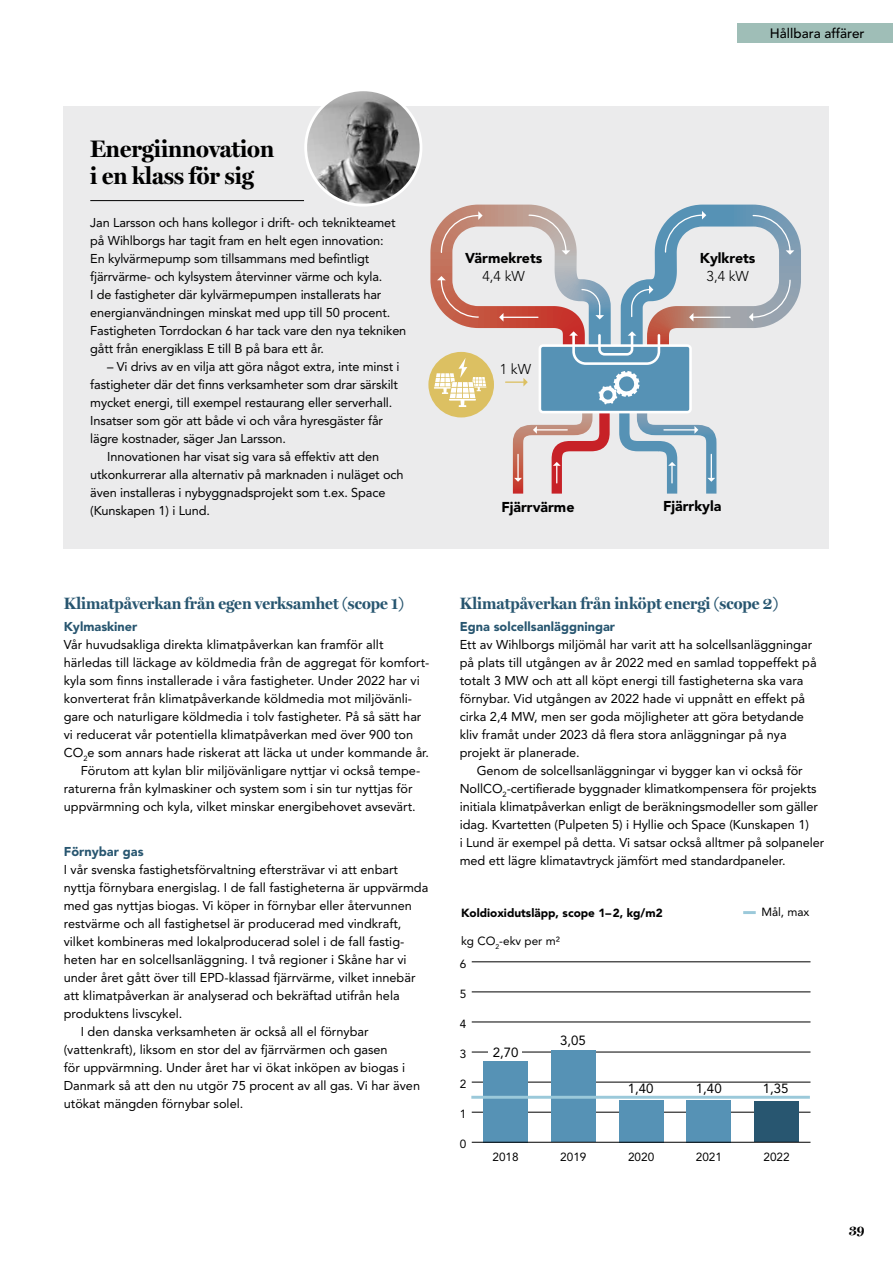
<style>
.page{position:relative;width:893px;height:1263px;background:#fff}
.page>*{position:absolute;margin:0;border:0;box-sizing:border-box;transform-origin:0 0}
.t1{font:700 24px/27px "Miller Display";color:#000}
.t2{font:700 16.5px "Miller Display";color:#285670}
.t3{font:900 14.25px "Avenir LT Std";color:#000}
.t4{font:300 14.25px "Avenir LT Std";color:#000}
.t5{font:500 13.5px "Avenir LT Std";color:#000}
.t6{font:700 13.5px "Miller Display";color:#000}
.t7{font:13.2px "Avenir LT Std";color:#000}
.t8{font:12.75px/18px "Avenir LT Std";color:#000}
.t9{font:900 12.75px "Avenir LT Std";color:#285670}
.t10{font:11.7px "Avenir LT Std";color:#000}
.t11{font:900 11.7px "Avenir LT Std";color:#000}
</style>
<div class="page">
<div style="left:737px;top:23px;width:156px;height:20px;background:#9fbeb7"></div>
<hr style="left:472px;top:1112px;width:338px;height:1px;background:#000">
<hr style="left:472px;top:1082px;width:338px;height:1px;background:#000">
<hr style="left:472px;top:1052px;width:338px;height:1px;background:#000">
<hr style="left:472px;top:1022px;width:338px;height:1px;background:#000">
<hr style="left:472px;top:992px;width:338px;height:1px;background:#000">
<hr style="left:472px;top:961px;width:338px;height:1px;background:#000">
<div style="left:484px;top:1061px;width:44px;height:81px;background:#5692b5"></div>
<div style="left:551px;top:1050px;width:44px;height:92px;background:#5692b5"></div>
<div style="left:619px;top:1100px;width:44px;height:42px;background:#5692b5"></div>
<div style="left:687px;top:1100px;width:44px;height:42px;background:#5692b5"></div>
<div style="left:755px;top:1102px;width:44px;height:40px;background:#285670"></div>
<svg style="left:743px;top:911px;width:13px;height:3px"></svg>
<hr style="left:471px;top:1096px;width:339px;height:3px;background:#9bc9da">
<hr style="left:472px;top:1142px;width:338px;height:1px;background:#000">
<div style="left:489px;top:1046px;width:33px;height:15px;background:#fff"></div>
<div style="left:64px;top:106px;width:765px;height:443px;background:#ebebec"></div>
<svg style="left:430px;top:205px;width:364px;height:289px"></svg>
<hr style="left:90px;top:200px;width:214px;height:1px;background:#000">
<img style="left:306px;top:90px;width:115px;height:115px;border-radius:58px">
<div style="left:304px;top:88px;width:118px;height:119px;border:3px solid #fff;border-radius:50%"></div>
<p class="t5" style="left:770px;top:25px;width:96px">Hållbara affärer</p>
<h1 class="t1" style="left:90px;top:136px;width:185px">Energiinnovation i en klass för sig</h1>
<p class="t8" style="left:90px;top:214px;width:318px">Jan Larsson och hans kollegor i drift- och teknikteamet på Wihlborgs har tagit fram en helt egen innovation:<br>En kylvärmepump som tillsammans med befintligt fjärrvärme- och kylsystem återvinner värme och kyla.<br>I de fastigheter där kylvärmepumpen installerats har energianvändningen minskat med upp till 50 procent.<br>Fastigheten Torrdockan 6 har tack vare den nya tekniken gått från energiklass E till B på bara ett år.</p>
<p class="t8" style="left:107px;top:358px;width:294px">– Vi drivs av en vilja att göra något extra, inte minst i</p>
<p class="t8" style="left:90px;top:376px;width:309px">fastigheter där det finns verksamheter som drar särskilt</p>
<p class="t8" style="left:90px;top:394px;width:304px">mycket energi, till exempel restaurang eller serverhall.</p>
<p class="t8" style="left:90px;top:412px;width:294px">Insatser som gör att både vi och våra hyresgäster får</p>
<p class="t8" style="left:90px;top:430px;width:197px">lägre kostnader, säger Jan Larsson.</p>
<p class="t8" style="left:107px;top:448px;width:273px">Innovationen har visat sig vara så effektiv att den</p>
<p class="t8" style="left:90px;top:466px;width:315px">utkonkurrerar alla alternativ på marknaden i nuläget och</p>
<p class="t8" style="left:90px;top:484px;width:297px">även installeras i nybyggnadsprojekt som t.ex. Space</p>
<p class="t8" style="left:90px;top:502px;width:121px">(Kunskapen 1) i Lund.</p>
<p class="t3" style="left:465px;top:249px;width:79px">Värmekrets</p>
<p class="t3" style="left:700px;top:249px;width:57px">Kylkrets</p>
<p class="t4" style="left:482px;top:268px;width:44px">4,4 kW</p>
<p class="t4" style="left:707px;top:268px;width:44px">3,4 kW</p>
<p class="t4" style="left:500px;top:361px;width:33px">1 kW</p>
<p class="t3" style="left:501px;top:499px;width:75px">Fjärrvärme</p>
<p class="t3" style="left:663px;top:498px;width:60px">Fjärrkyla</p>
<p class="t2" style="left:64px;top:594px;width:342px">Klimatpåverkan från egen verksamhet (scope 1)</p>
<p class="t9" style="left:64px;top:619px;width:75px">Kylmaskiner</p>
<p class="t8" style="left:64px;top:636px;width:321px">Vår huvudsakliga direkta klimatpåverkan kan framför allt</p>
<p class="t8" style="left:64px;top:654px;width:367px">härledas till läckage av köldmedia från de aggregat för komfort-</p>
<p class="t8" style="left:64px;top:672px;width:357px">kyla som finns installerade i våra fastigheter. Under 2022 har vi</p>
<p class="t8" style="left:64px;top:690px;width:350px">konverterat från klimatpåverkande köldmedia mot miljövänli-</p>
<p class="t8" style="left:64px;top:708px;width:359px">gare och naturligare köldmedia i tolv fastigheter. På så sätt har</p>
<p class="t8" style="left:64px;top:726px;width:351px">vi reducerat vår potentiella klimatpåverkan med över 900 ton</p>
<p class="t8" style="left:64px;top:744px;width:367px">CO<sub>2</sub>e som annars hade riskerat att läcka ut under kommande år.</p>
<p class="t8" style="left:81px;top:762px;width:341px">Förutom att kylan blir miljövänligare nyttjar vi också tempe-</p>
<p class="t8" style="left:64px;top:780px;width:350px">raturerna från kylmaskiner och system som i sin tur nyttjas för</p>
<p class="t8" style="left:64px;top:798px;width:353px">uppvärmning och kyla, vilket minskar energibehovet avsevärt.</p>
<p class="t9" style="left:64px;top:843px;width:81px">Förnybar gas</p>
<p class="t8" style="left:64px;top:860px;width:336px">I vår svenska fastighetsförvaltning eftersträvar vi att enbart</p>
<p class="t8" style="left:64px;top:878px;width:366px">nyttja förnybara energislag. I de fall fastigheterna är uppvärmda</p>
<p class="t8" style="left:64px;top:896px;width:350px">med gas nyttjas biogas. Vi köper in förnybar eller återvunnen</p>
<p class="t8" style="left:64px;top:914px;width:339px">restvärme och all fastighetsel är producerad med vindkraft,</p>
<p class="t8" style="left:64px;top:932px;width:342px">vilket kombineras med lokalproducerad solel i de fall fastig-</p>
<p class="t8" style="left:64px;top:950px;width:344px">heten har en solcellsanläggning. I två regioner i Skåne har vi</p>
<p class="t8" style="left:64px;top:968px;width:353px">under året gått över till EPD-klassad fjärrvärme, vilket innebär</p>
<p class="t8" style="left:64px;top:986px;width:337px">att klimatpåverkan är analyserad och bekräftad utifrån hela</p>
<p class="t8" style="left:64px;top:1004px;width:120px">produktens livscykel.</p>
<p class="t8" style="left:81px;top:1022px;width:289px">I den danska verksamheten är också all el förnybar</p>
<p class="t8" style="left:64px;top:1040px;width:325px">(vattenkraft), liksom en stor del av fjärrvärmen och gasen</p>
<p class="t8" style="left:64px;top:1058px;width:343px">för uppvärmning. Under året har vi ökat inköpen av biogas i</p>
<p class="t8" style="left:64px;top:1076px;width:358px">Danmark så att den nu utgör 75 procent av all gas. Vi har även</p>
<p class="t8" style="left:64px;top:1094px;width:181px">utökat mängden förnybar solel.</p>
<p class="t2" style="left:460px;top:594px;width:320px">Klimatpåverkan från inköpt energi (scope 2)</p>
<p class="t9" style="left:460px;top:619px;width:157px">Egna solcellsanläggningar</p>
<p class="t8" style="left:460px;top:636px;width:358px">Ett av Wihlborgs miljömål har varit att ha solcellsanläggningar på plats till utgången av år 2022 med en samlad toppeffekt på totalt 3 MW och att all köpt energi till fastigheterna ska vara förnybar. Vid utgången av 2022 hade vi uppnått en effekt på cirka 2,4 MW, men ser goda möjligheter att göra betydande kliv framåt under 2023 då flera stora anläggningar på nya projekt är planerade.</p>
<p class="t8" style="left:460px;top:762px;width:366px;text-indent:17px">Genom de solcellsanläggningar vi bygger kan vi också för NollCO<sub>2</sub>-certifierade byggnader klimatkompensera för projekts initiala klimatpåverkan enligt de beräkningsmodeller som gäller idag. Kvartetten (Pulpeten 5) i Hyllie och Space (Kunskapen 1)<br>i Lund är exempel på detta. Vi satsar också alltmer på solpaneler med ett lägre klimatavtryck jämfört med standardpaneler.</p>
<p class="t11" style="left:461px;top:905px;width:203px">Koldioxidutsläpp, scope 1–2, kg/m2</p>
<p class="t10" style="left:461px;top:934px;width:100px">kg CO<sub>2</sub>-ekv per m2</p>
<p class="t10" style="left:460px;top:957px;width:8px">6</p>
<p class="t10" style="left:460px;top:987px;width:8px">5</p>
<p class="t10" style="left:460px;top:1017px;width:8px">4</p>
<p class="t10" style="left:460px;top:1047px;width:8px">3</p>
<p class="t7" style="left:493px;top:1044px;width:27px">2,70</p>
<p class="t7" style="left:560px;top:1033px;width:27px">3,05</p>
<p class="t10" style="left:761px;top:905px;width:50px">Mål, max</p>
<p class="t10" style="left:460px;top:1077px;width:8px">2</p>
<p class="t10" style="left:460px;top:1107px;width:8px">1</p>
<p class="t10" style="left:460px;top:1137px;width:8px">0</p>
<p class="t7" style="left:628px;top:1081px;width:27px">1,40</p>
<p class="t7" style="left:696px;top:1081px;width:27px">1,40</p>
<p class="t7" style="left:763px;top:1081px;width:27px">1,35</p>
<p class="t10" style="left:493px;top:1150px;width:28px">2018</p>
<p class="t10" style="left:560px;top:1150px;width:28px">2019</p>
<p class="t10" style="left:628px;top:1150px;width:28px">2020</p>
<p class="t10" style="left:696px;top:1150px;width:28px">2021</p>
<p class="t10" style="left:763px;top:1150px;width:28px">2022</p>
<p class="t6" style="left:849px;top:1222px;width:17px">39</p>
</div>
